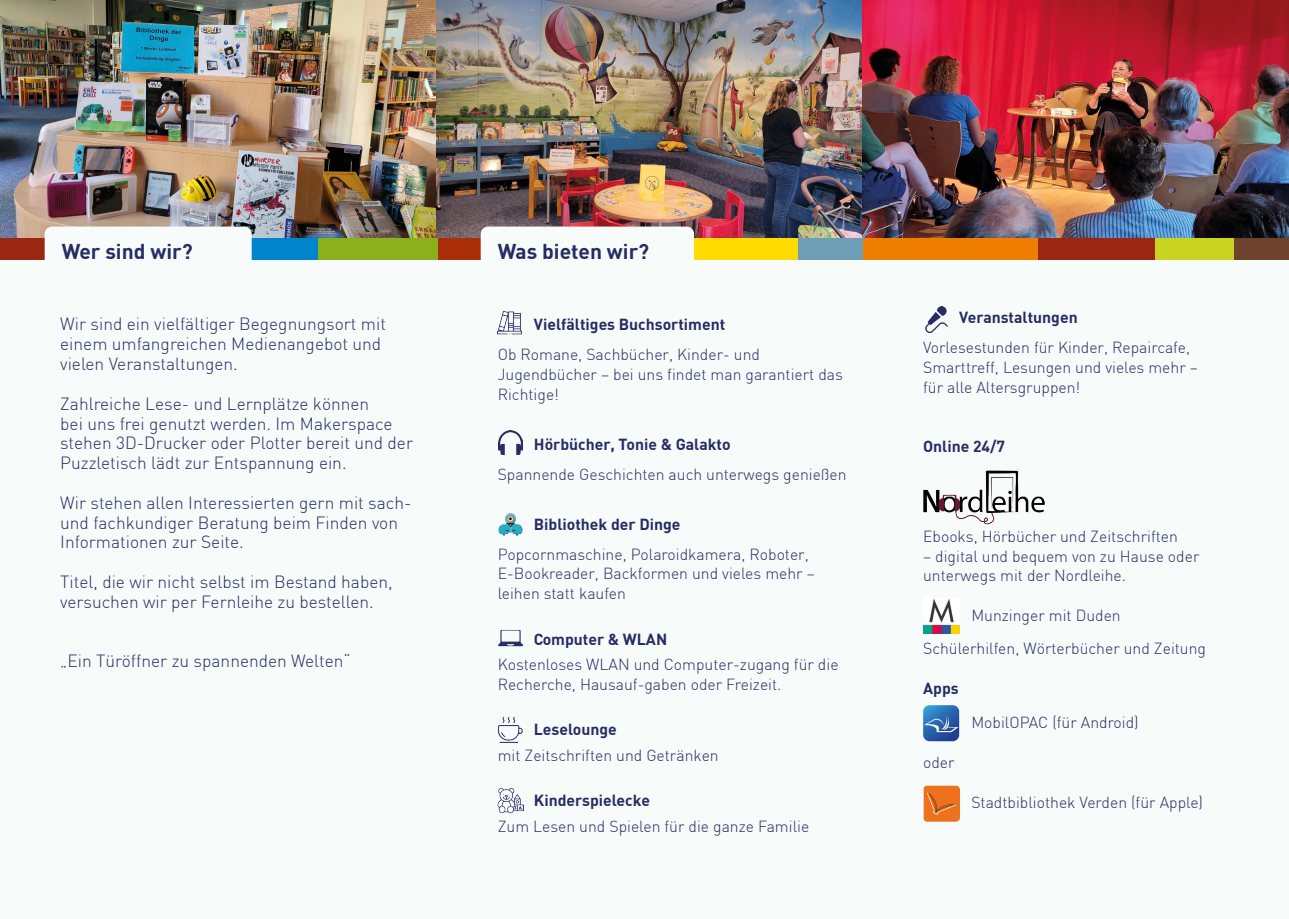
<style>
.page{position:relative;width:1289px;height:919px;background:#fff}
.page>*{position:absolute;margin:0;border:0;box-sizing:border-box;transform-origin:0 0}
.t1{font:700 21px "DIN";color:#262c64}
.t2{font:300 17.4px/19.8px "DIN";color:#262c64}
.t3{font:300 15.75px/19.8px "DIN";color:#262c64}
.t4{font:700 15.75px "DIN";color:#262c64}
</style>
<div class="page">
<div style="left:0;top:253px;width:1288px;height:665px;background:#f7fbfa"></div>
<img style="left:923px;top:599px;width:36px;height:35px">
<img style="left:436px;top:0;width:426px;height:238px">
<img style="left:0;top:0;width:436px;height:238px">
<img style="left:862px;top:0;width:426px;height:238px">
<div style="left:0;top:238px;width:85px;height:21px;background:#992712"></div>
<div style="left:1233px;top:238px;width:55px;height:21px;background:#6f422d"></div>
<svg style="left:252px;top:238px;width:981px;height:21px"></svg>
<div style="left:45px;top:226px;width:207px;height:54px;background:#f7fbfa;border-radius:7px"></div>
<div style="left:480px;top:226px;width:214px;height:54px;background:#f7fbfa;border-radius:7px"></div>
<img style="left:498px;top:430px;width:24px;height:24px">
<img style="left:497px;top:311px;width:24px;height:23px">
<img style="left:498px;top:513px;width:25px;height:23px">
<img style="left:499px;top:630px;width:23px;height:17px">
<img style="left:498px;top:717px;width:25px;height:26px">
<img style="left:497px;top:788px;width:26px;height:25px">
<img style="left:923px;top:470px;width:122px;height:55px">
<img style="left:925px;top:306px;width:23px;height:26px">
<img style="left:923px;top:705px;width:36px;height:36px">
<img style="left:923px;top:785px;width:36px;height:36px">
<p class="t1" style="left:62px;top:237px;width:132px">Wer sind wir?</p>
<p class="t2" style="left:60px;top:314px;width:327px">Wir sind ein vielfältiger Begegnungsort mit einem umfangreichen Medienangebot und vielen Veranstaltungen.</p>
<p class="t2" style="left:60px;top:393px;width:354px">Zahlreiche Lese- und Lernplätze können<br>bei uns frei genutzt werden. Im Makerspace stehen 3D-Drucker oder Plotter bereit und der Puzzletisch lädt zur Entspannung ein.</p>
<p class="t2" style="left:60px;top:492px;width:353px">Wir stehen allen Interessierten gern mit sach&shy;und fachkundiger Beratung beim Finden von<br>Informationen zur Seite.</p>
<p class="t2" style="left:60px;top:571px;width:334px">Titel, die wir nicht selbst im Bestand haben, versuchen wir per Fernleihe zu bestellen.</p>
<p class="t2" style="left:60px;top:651px;width:292px">„Ein Türöffner zu spannenden Welten“</p>
<p class="t1" style="left:497px;top:237px;width:153px">Was bieten wir?</p>
<p class="t4" style="left:534px;top:314px;width:193px">Vielfältiges Buchsortiment</p>
<p class="t3" style="left:497px;top:344px;width:347px">Ob Romane, Sachbücher, Kinder- und<br>Jugendbücher – bei uns findet man garantiert das<br>Richtige!</p>
<p class="t4" style="left:534px;top:434px;width:198px">Hörbücher, Tonie &amp; Galakto</p>
<p class="t3" style="left:497px;top:464px;width:350px">Spannende Geschichten auch unterwegs genießen</p>
<p class="t4" style="left:534px;top:513px;width:148px">Bibliothek der Dinge</p>
<p class="t3" style="left:497px;top:544px;width:318px">Popcornmaschine, Polaroidkamera, Roboter,<br>E-Bookreader, Backformen und vieles mehr – leihen statt kaufen</p>
<p class="t4" style="left:534px;top:628px;width:135px">Computer &amp; WLAN</p>
<p class="t3" style="left:497px;top:654px;width:342px">Kostenloses WLAN und Computer-zugang für die<br>Recherche, Hausauf-gaben oder Freizeit.</p>
<p class="t4" style="left:534px;top:719px;width:84px">Leselounge</p>
<p class="t3" style="left:497px;top:745px;width:222px">mit Zeitschriften und Getränken</p>
<p class="t4" style="left:534px;top:790px;width:118px">Kinderspielecke</p>
<p class="t3" style="left:497px;top:815px;width:313px">Zum Lesen und Spielen für die ganze Familie</p>
<p class="t4" style="left:959px;top:307px;width:120px">Veranstaltungen</p>
<p class="t3" style="left:923px;top:337px;width:276px">Vorlesestunden für Kinder, Repaircafe,<br>Smarttreff, Lesungen und vieles mehr –</p>
<p class="t3" style="left:923px;top:377px;width:159px">für alle Altersgruppen!</p>
<p class="t4" style="left:923px;top:436px;width:83px">Online 24/7</p>
<p class="t3" style="left:923px;top:526px;width:256px">Ebooks, Hörbücher und Zeitschriften</p>
<p class="t3" style="left:923px;top:545px;width:278px">– digital und bequem von zu Hause oder unterwegs mit der Nordleihe.</p>
<p class="t3" style="left:971px;top:605px;width:151px">Munzinger mit Duden</p>
<p class="t3" style="left:923px;top:638px;width:284px">Schülerhilfen, Wörterbücher und Zeitung</p>
<p class="t4" style="left:923px;top:677px;width:37px">Apps</p>
<p class="t3" style="left:971px;top:712px;width:169px">MobilOPAC (für Android)</p>
<p class="t3" style="left:923px;top:752px;width:33px">oder</p>
<p class="t3" style="left:971px;top:791px;width:233px">Stadtbibliothek Verden (für Apple)</p>
</div>
